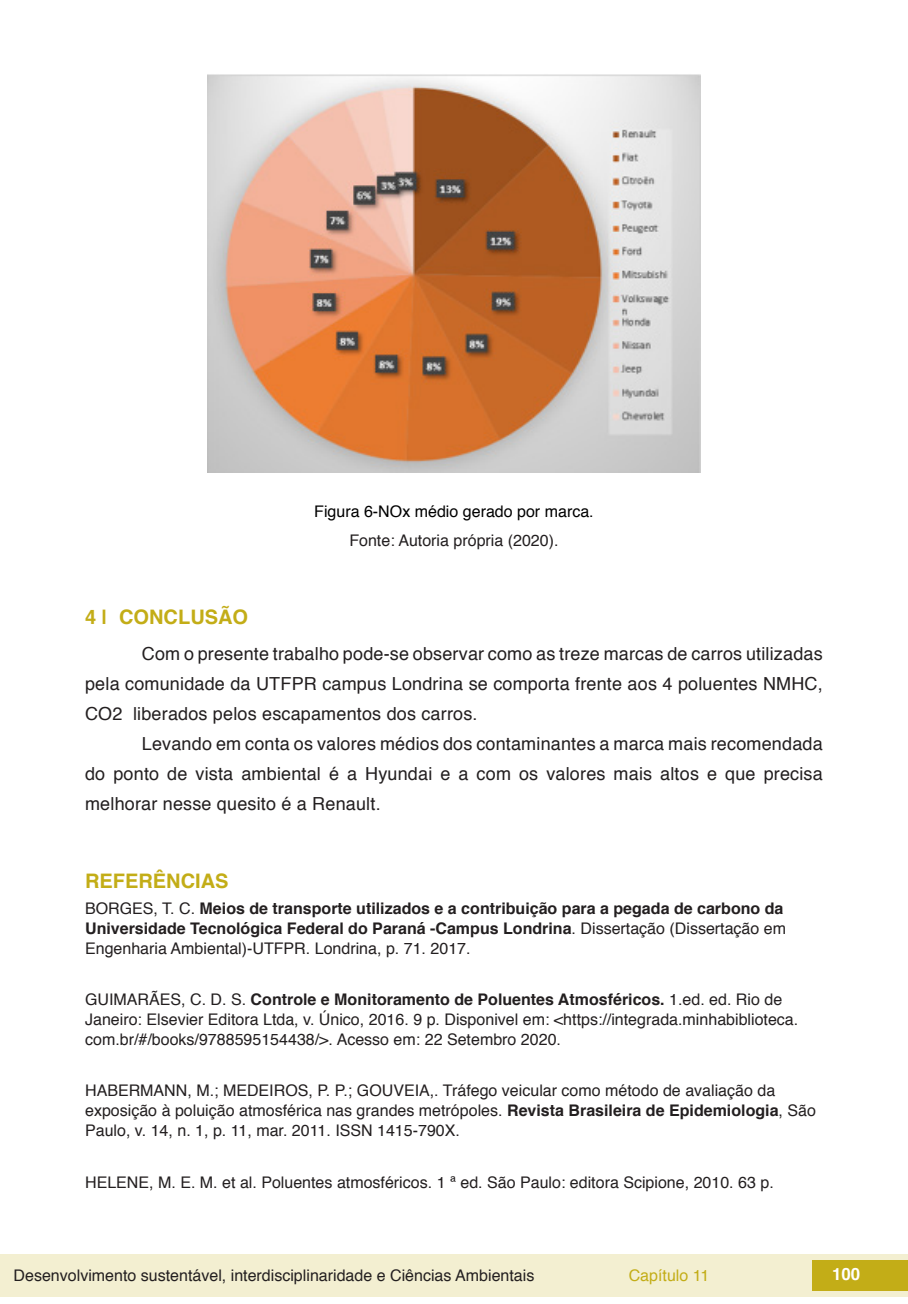
<style>
.page{position:relative;width:908px;height:1304px;background:#fff}
.page>*{position:absolute;margin:0;border:0;box-sizing:border-box;transform-origin:0 0}
.TITULOS{font:700 20px "Helvetica";color:#c3ad17}
.txt{font:18px/30px "Helvetica";letter-spacing:.01em;color:#231f20;text-align:justify}
.t1{font:700 16.8px "Helvetica";color:#fff}
.referencias_finais{font:16px/20px "Helvetica";color:#231f20}
.referencias_finais-2{font:700 16px/20px "Helvetica";color:#231f20}
.info_tab_graf_imag{font:16px "Helvetica";color:#000}
.fonte_tab_gra_imag{font:16px "Helvetica";color:#231f20}
.t2{font:16px "Helvetica";color:#c3ad17}
.s1{font-weight:400}
.s2{font-weight:700}
</style>
<div class="page">
<div style="left:0;top:1254px;width:906px;height:43px;background:#f3efd1"></div>
<div style="left:812px;top:1261px;width:95px;height:30px;background:#c3ad17"></div>
<img style="left:207px;top:74px;width:493px;height:398px">
<p class="info_tab_graf_imag" style="left:314px;top:499px;width:281px">Figura 6-NOx médio gerado por marca.</p>
<p class="fonte_tab_gra_imag" style="left:349px;top:528px;width:210px">Fonte: Autoria própria (2020).</p>
<p class="TITULOS" style="left:85px;top:601px;width:164px">4 | CONCLUSÃO</p>
<p class="txt" style="left:85px;top:639px;width:738px;text-indent:57px">Com o presente trabalho pode-se observar como as treze marcas de carros utilizadas pela comunidade da UTFPR campus Londrina se comporta frente aos 4 poluentes NMHC, CO2 liberados pelos escapamentos dos carros.</p>
<p class="txt" style="left:85px;top:729px;width:738px;text-indent:57px">Levando em conta os valores médios dos contaminantes a marca mais recomendada do ponto de vista ambiental é a Hyundai e a com os valores mais altos e que precisa melhorar nesse quesito é a Renault.</p>
<p class="TITULOS" style="left:85px;top:865px;width:145px">REFERÊNCIAS</p>
<p class="referencias_finais-2" style="left:85px;top:898px;width:702px"><span class="s1">BORGES, T. C.</span> Meios de transporte utilizados e a contribuição para a pegada de carbono da<br>Universidade Tecnológica Federal do Paraná -Campus Londrina<span class="s1">. Dissertação (Dissertação em<br>Engenharia Ambiental)-UTFPR. Londrina, p. 71. 2017.</span></p>
<p class="referencias_finais" style="left:85px;top:990px;width:714px">GUIMARÃES, C. D. S. <span class="s2">Controle e Monitoramento de Poluentes Atmosféricos.</span> 1.ed. ed. Rio de<br>Janeiro: Elsevier Editora Ltda, v. Único, 2016. 9 p. Disponivel em: &lt;https://integrada.minhabiblioteca. com.br/#/books/9788595154438/&gt;. Acesso em: 22 Setembro 2020.</p>
<p class="referencias_finais" style="left:85px;top:1081px;width:732px">HABERMANN, M.; MEDEIROS, P. P.; GOUVEIA,. Tráfego veicular como método de avaliação da exposição à poluição atmosférica nas grandes metrópoles. <span class="s2">Revista Brasileira de Epidemiologia</span>, São<br>Paulo, v. 14, n. 1, p. 11, mar. 2011. ISSN 1415-790X.</p>
<p class="referencias_finais" style="left:85px;top:1173px;width:690px">HELENE, M. E. M. et al. Poluentes atmosféricos. 1 ª ed. São Paulo: editora Scipione, 2010. 63 p.</p>
<p class="referencias_finais" style="left:14px;top:1266px;width:522px">Desenvolvimento sustentável, interdisciplinaridade e Ciências Ambientais</p>
<p class="t2" style="left:628px;top:1263px;width:82px">Capítulo 11</p>
<p class="t1" style="left:831px;top:1261px;width:30px">100</p>
</div>
